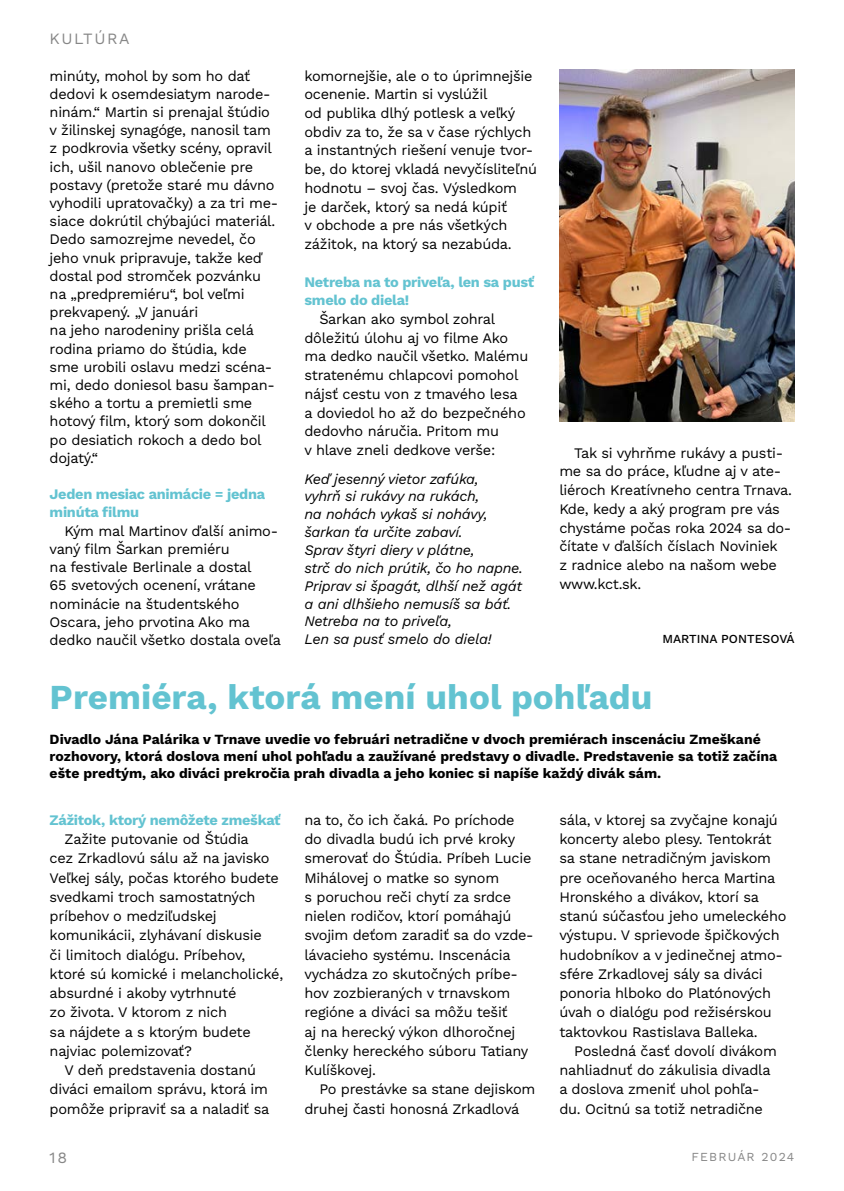
<style>
.page{position:relative;width:844px;height:1191px;background:#fff}
.page>*{position:absolute;margin:0;border:0;box-sizing:border-box;transform-origin:0 0}
.t1{font:700 35px "Work Sans";color:#63c3d1}
.t2{font:15.75px "Work Sans";letter-spacing:.1em;color:#878787}
.t3{font:14.53px/19.2px "Work Sans";letter-spacing:-.02em;color:#000}
.t4{font:italic 14.53px/17.8px "Work Sans";letter-spacing:-.02em;color:#000}
.t5{font:700 14.53px/18.2px "Work Sans";letter-spacing:-.02em;color:#63c3d1}
.t6{font:700 14px/16.6px "Work Sans";color:#000}
.t7{font:500 12.25px "Work Sans";color:#000}
.t8{font:12.25px "Work Sans";letter-spacing:.1em;color:#878787}
</style>
<div class="page">
<img style="left:559px;top:69px;width:235px;height:353px">
<p class="t2" style="left:50px;top:27px;width:81px">KULTÚRA</p>
<p class="t3" style="left:50px;top:66px;width:230px;line-height:18.2px">minúty, mohol by som ho dať dedovi k osemdesiatym narode&shy;ninám.“ Martin si prenajal štúdio v žilinskej synagóge, nanosil tam z podkrovia všetky scény, opravil ich, ušil nanovo oblečenie pre postavy (pretože staré mu dávno vyhodili upratovačky) a za tri me&shy;siace dokrútil chýbajúci materiál.<br>Dedo samozrejme nevedel, čo jeho vnuk pripravuje, takže keď dostal pod stromček pozvánku na „predpremiéru“, bol veľmi prekvapený. „V januári<br>na jeho narodeniny prišla celá rodina priamo do štúdia, kde sme urobili oslavu medzi scéna&shy;mi, dedo doniesol basu šampan&shy;ského a tortu a premietli sme hotový film, ktorý som dokončil po desiatich rokoch a dedo bol dojatý.“</p>
<p class="t5" style="left:50px;top:484px;width:217px">Jeden mesiac animácie = jedna minúta filmu</p>
<p class="t3" style="left:50px;top:521px;width:233px;line-height:18.2px;text-indent:15px">Kým mal Martinov ďalší animo&shy;vaný film Šarkan premiéru<br>na festivale Berlinale a dostal<br>65 svetových ocenení, vrátane nominácie na študentského<br>Oscara, jeho prvotina Ako ma dedko naučil všetko dostala oveľa</p>
<p class="t3" style="left:304px;top:66px;width:234px;line-height:18.7px">komornejšie, ale o to úprimnejšie ocenenie. Martin si vyslúžil<br>od publika dlhý potlesk a veľký obdiv za to, že sa v čase rýchlych a instantných riešení venuje tvor&shy;be, do ktorej vkladá nevyčísliteľnú hodnotu – svoj čas. Výsledkom<br>je darček, ktorý sa nedá kúpiť<br>v obchode a pre nás všetkých zážitok, na ktorý sa nezabúda.</p>
<p class="t5" style="left:304px;top:272px;width:231px;line-height:18.7px">Netreba na to priveľa, len sa pusť smelo do diela!</p>
<p class="t3" style="left:304px;top:309px;width:225px;line-height:18.7px;text-indent:15px">Šarkan ako symbol zohral dôležitú úlohu aj vo filme Ako ma dedko naučil všetko. Malému stratenému chlapcovi pomohol nájsť cestu von z tmavého lesa a doviedol ho až do bezpečného dedovho náručia. Pritom mu<br>v hlave zneli dedkove verše:</p>
<p class="t4" style="left:304px;top:469px;width:220px">Keď jesenný vietor zafúka,<br>vyhrň si rukávy na rukách,<br>na nohách vykaš si nohávy, šarkan ťa určite zabaví.<br>Sprav štyri diery v plátne,<br>strč do nich prútik, čo ho napne.<br>Priprav si špagát, dlhší než agát a ani dlhšieho nemusíš sa báť.<br>Netreba na to priveľa,<br>Len sa pusť smelo do diela!</p>
<p class="t3" style="left:559px;top:443px;width:234px;line-height:18.7px;text-indent:15px">Tak si vyhrňme rukávy a pusti&shy;me sa do práce, kľudne aj v ate&shy;liéroch Kreatívneho centra Trnava.<br>Kde, kedy a aký program pre vás chystáme počas roka 2024 sa do&shy;čítate v ďalších číslach Noviniek<br>z radnice alebo na našom webe www.kct.sk.</p>
<p class="t7" style="left:662px;top:629px;width:134px">MARTINA PONTESOVÁ</p>
<h1 class="t1" style="left:50px;top:670px;width:604px">Premiéra, ktorá mení uhol pohľadu</h1>
<p class="t6" style="left:50px;top:730px;width:729px">Divadlo Jána Palárika v Trnave uvedie vo februári netradične v dvoch premiérach inscenáciu Zmeškané rozhovory, ktorá doslova mení uhol pohľadu a zaužívané predstavy o divadle. Predstavenie sa totiž začína ešte predtým, ako diváci prekročia prah divadla a jeho koniec si napíše každý divák sám.</p>
<p class="t5" style="left:50px;top:810px;width:232px">Zážitok, ktorý nemôžete zmeškať</p>
<p class="t3" style="left:64px;top:829px;width:186px">Zažite putovanie od Štúdia</p>
<p class="t3" style="left:50px;top:848px;width:221px">cez Zrkadlovú sálu až na javisko</p>
<p class="t3" style="left:50px;top:867px;width:231px">Veľkej sály, počas ktorého budete</p>
<p class="t3" style="left:50px;top:886px;width:207px">svedkami troch samostatných</p>
<p class="t3" style="left:50px;top:906px;width:168px">príbehov o medziľudskej</p>
<p class="t3" style="left:50px;top:925px;width:214px">komunikácii, zlyhávaní diskusie</p>
<p class="t3" style="left:50px;top:944px;width:197px">či limitoch dialógu. Príbehov,</p>
<p class="t3" style="left:50px;top:963px;width:235px">ktoré sú komické i melancholické,</p>
<p class="t3" style="left:50px;top:983px;width:188px">absurdné i akoby vytrhnuté</p>
<p class="t3" style="left:50px;top:1002px;width:179px">zo života. V ktorom z nich</p>
<p class="t3" style="left:50px;top:1021px;width:202px">sa nájdete a s ktorým budete</p>
<p class="t3" style="left:50px;top:1040px;width:144px">najviac polemizovať?</p>
<p class="t3" style="left:64px;top:1060px;width:193px">V deň predstavenia dostanú</p>
<p class="t3" style="left:50px;top:1079px;width:220px">diváci emailom správu, ktorá im</p>
<p class="t3" style="left:50px;top:1098px;width:221px">pomôže pripraviť sa a naladiť sa</p>
<p class="t3" style="left:559px;top:809px;width:228px">sála, v ktorej sa zvyčajne konajú koncerty alebo plesy. Tentokrát sa stane netradičným javiskom pre oceňovaného herca Martina<br>Hronského a divákov, ktorí sa stanú súčasťou jeho umeleckého výstupu. V sprievode špičkových hudobníkov a v jedinečnej atmo&shy;sfére Zrkadlovej sály sa diváci ponoria hlboko do Platónových úvah o dialógu pod režisérskou taktovkou Rastislava Balleka.</p>
<p class="t3" style="left:559px;top:1040px;width:219px;text-indent:15px">Posledná časť dovolí divákom nahliadnuť do zákulisia divadla a doslova zmeniť uhol pohľa&shy;du. Ocitnú sa totiž netradične</p>
<p class="t3" style="left:304px;top:809px;width:231px">na to, čo ich čaká. Po príchode do divadla budú ich prvé kroky smerovať do Štúdia. Príbeh Lucie<br>Mihálovej o matke so synom<br>s poruchou reči chytí za srdce nielen rodičov, ktorí pomáhajú svojim deťom zaradiť sa do vzde&shy;lávacieho systému. Inscenácia vychádza zo skutočných príbe&shy;hov zozbieraných v trnavskom regióne a diváci sa môžu tešiť<br>aj na herecký výkon dlhoročnej členky hereckého súboru Tatiany<br>Kulíškovej.</p>
<p class="t3" style="left:304px;top:1079px;width:232px;text-indent:15px">Po prestávke sa stane dejiskom druhej časti honosná Zrkadlová</p>
<p class="t2" style="left:50px;top:1146px;width:19px">18</p>
<p class="t8" style="left:691px;top:1147px;width:104px">FEBRUÁR 2024</p>
</div>
